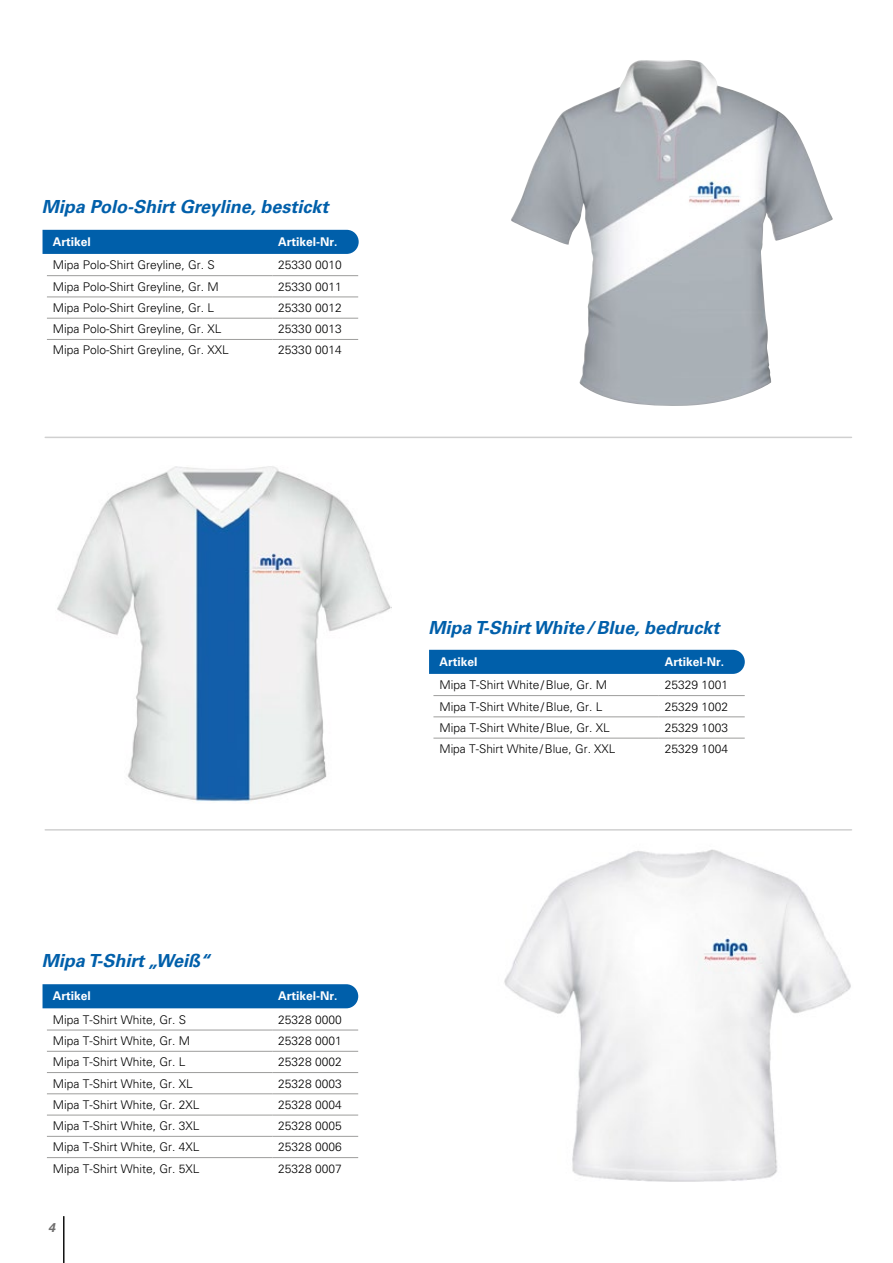
<style>
.page{position:relative;width:893px;height:1263px;background:#fff}
.page>*{position:absolute;margin:0;border:0;box-sizing:border-box;transform-origin:0 0}
.t1{font:italic 700 18px "Univers LT Pro 65";color:#005faa}
.t2{font:italic 700 12.75px "Univers LT Pro 65";color:#706f6f}
.t3{font:300 12px "Univers LT Pro 45";color:#000}
.t4{font:700 12px "Univers LT Pro 65";color:#fff}
</style>
<div class="page">
<hr style="left:63px;top:1216px;width:1px;height:47px;background:#000">
<img style="left:504px;top:849px;width:347px;height:333px">
<div style="left:43px;top:984px;width:315px;height:24px;background:#005faa"></div>
<hr style="left:47px;top:1030px;width:225px;height:1px;background:#9d9d9c">
<hr style="left:272px;top:1030px;width:86px;height:1px;background:#9d9d9c">
<hr style="left:47px;top:1051px;width:225px;height:1px;background:#9d9d9c">
<hr style="left:272px;top:1051px;width:86px;height:1px;background:#9d9d9c">
<hr style="left:47px;top:1072px;width:225px;height:1px;background:#9d9d9c">
<hr style="left:272px;top:1072px;width:86px;height:1px;background:#9d9d9c">
<hr style="left:47px;top:1093px;width:225px;height:1px;background:#9d9d9c">
<hr style="left:272px;top:1093px;width:86px;height:1px;background:#9d9d9c">
<hr style="left:47px;top:1115px;width:225px;height:1px;background:#9d9d9c">
<hr style="left:272px;top:1115px;width:86px;height:1px;background:#9d9d9c">
<hr style="left:47px;top:1136px;width:225px;height:1px;background:#9d9d9c">
<hr style="left:272px;top:1136px;width:86px;height:1px;background:#9d9d9c">
<hr style="left:47px;top:1157px;width:225px;height:1px;background:#9d9d9c">
<hr style="left:272px;top:1157px;width:86px;height:1px;background:#9d9d9c">
<div style="left:43px;top:230px;width:316px;height:24px;background:#005faa"></div>
<hr style="left:47px;top:275px;width:225px;height:1px;background:#9d9d9c">
<hr style="left:272px;top:275px;width:86px;height:1px;background:#9d9d9c">
<hr style="left:47px;top:297px;width:225px;height:1px;background:#9d9d9c">
<hr style="left:272px;top:297px;width:86px;height:1px;background:#9d9d9c">
<hr style="left:47px;top:318px;width:225px;height:1px;background:#9d9d9c">
<hr style="left:272px;top:318px;width:86px;height:1px;background:#9d9d9c">
<hr style="left:47px;top:339px;width:225px;height:1px;background:#9d9d9c">
<hr style="left:272px;top:339px;width:86px;height:1px;background:#9d9d9c">
<img style="left:511px;top:60px;width:322px;height:346px">
<div style="left:429px;top:650px;width:316px;height:24px;background:#005faa"></div>
<hr style="left:433px;top:695px;width:226px;height:1px;background:#9d9d9c">
<hr style="left:659px;top:695px;width:86px;height:1px;background:#9d9d9c">
<hr style="left:433px;top:717px;width:226px;height:1px;background:#9d9d9c">
<hr style="left:659px;top:717px;width:86px;height:1px;background:#9d9d9c">
<hr style="left:433px;top:738px;width:226px;height:1px;background:#9d9d9c">
<hr style="left:659px;top:738px;width:86px;height:1px;background:#9d9d9c">
<img style="left:57px;top:466px;width:335px;height:336px">
<hr style="left:45px;top:437px;width:806px;height:1px;background:#d0d0d0">
<hr style="left:45px;top:829px;width:806px;height:1px;background:#d0d0d0">
<h1 class="t1" style="left:42px;top:196px;width:288px">Mipa Polo-Shirt Greyline, bestickt</h1>
<p class="t4" style="left:53px;top:235px;width:40px">Artikel</p>
<p class="t4" style="left:278px;top:235px;width:61px">Artikel-Nr.</p>
<p class="t3" style="left:53px;top:258px;width:164px">Mipa Polo-Shirt Greyline, Gr. S</p>
<p class="t3" style="left:278px;top:258px;width:65px">25330 0010</p>
<p class="t3" style="left:53px;top:279px;width:168px">Mipa Polo-Shirt Greyline, Gr. M</p>
<p class="t3" style="left:278px;top:279px;width:65px">25330 0011</p>
<p class="t3" style="left:53px;top:300px;width:163px">Mipa Polo-Shirt Greyline, Gr. L</p>
<p class="t3" style="left:278px;top:300px;width:65px">25330 0012</p>
<p class="t3" style="left:53px;top:322px;width:170px">Mipa Polo-Shirt Greyline, Gr. XL</p>
<p class="t3" style="left:278px;top:322px;width:65px">25330 0013</p>
<p class="t3" style="left:53px;top:343px;width:178px">Mipa Polo-Shirt Greyline, Gr. XXL</p>
<p class="t3" style="left:278px;top:343px;width:65px">25330 0014</p>
<h1 class="t1" style="left:42px;top:950px;width:170px">Mipa T-Shirt „Weiß“</h1>
<p class="t4" style="left:53px;top:989px;width:40px">Artikel</p>
<p class="t4" style="left:278px;top:989px;width:61px">Artikel-Nr.</p>
<p class="t3" style="left:53px;top:1012px;width:135px">Mipa T-Shirt White, Gr. S</p>
<p class="t3" style="left:278px;top:1012px;width:65px">25328 0000</p>
<p class="t3" style="left:53px;top:1033px;width:139px">Mipa T-Shirt White, Gr. M</p>
<p class="t3" style="left:278px;top:1033px;width:65px">25328 0001</p>
<p class="t3" style="left:53px;top:1055px;width:134px">Mipa T-Shirt White, Gr. L</p>
<p class="t3" style="left:278px;top:1055px;width:65px">25328 0002</p>
<p class="t3" style="left:53px;top:1076px;width:142px">Mipa T-Shirt White, Gr. XL</p>
<p class="t3" style="left:278px;top:1076px;width:65px">25328 0003</p>
<p class="t3" style="left:53px;top:1097px;width:148px">Mipa T-Shirt White, Gr. 2XL</p>
<p class="t3" style="left:278px;top:1097px;width:65px">25328 0004</p>
<p class="t3" style="left:53px;top:1118px;width:148px">Mipa T-Shirt White, Gr. 3XL</p>
<p class="t3" style="left:278px;top:1118px;width:65px">25328 0005</p>
<p class="t3" style="left:53px;top:1140px;width:148px">Mipa T-Shirt White, Gr. 4XL</p>
<p class="t3" style="left:278px;top:1140px;width:65px">25328 0006</p>
<p class="t3" style="left:53px;top:1161px;width:148px">Mipa T-Shirt White, Gr. 5XL</p>
<p class="t3" style="left:278px;top:1161px;width:65px">25328 0007</p>
<p class="t2" style="left:48px;top:1220px;width:9px">4</p>
<h1 class="t1" style="left:428px;top:617px;width:293px">Mipa T-Shirt White/Blue, bedruckt</h1>
<p class="t4" style="left:439px;top:654px;width:40px">Artikel</p>
<p class="t4" style="left:665px;top:654px;width:61px">Artikel-Nr.</p>
<p class="t3" style="left:439px;top:678px;width:169px">Mipa T-Shirt White/Blue, Gr. M</p>
<p class="t3" style="left:665px;top:678px;width:65px">25329 1001</p>
<p class="t3" style="left:439px;top:699px;width:165px">Mipa T-Shirt White/Blue, Gr. L</p>
<p class="t3" style="left:665px;top:699px;width:65px">25329 1002</p>
<p class="t3" style="left:439px;top:720px;width:172px">Mipa T-Shirt White/Blue, Gr. XL</p>
<p class="t3" style="left:665px;top:720px;width:65px">25329 1003</p>
<p class="t3" style="left:439px;top:741px;width:177px">Mipa T-Shirt White/Blue, Gr. XXL</p>
<p class="t3" style="left:665px;top:741px;width:65px">25329 1004</p>
</div>
